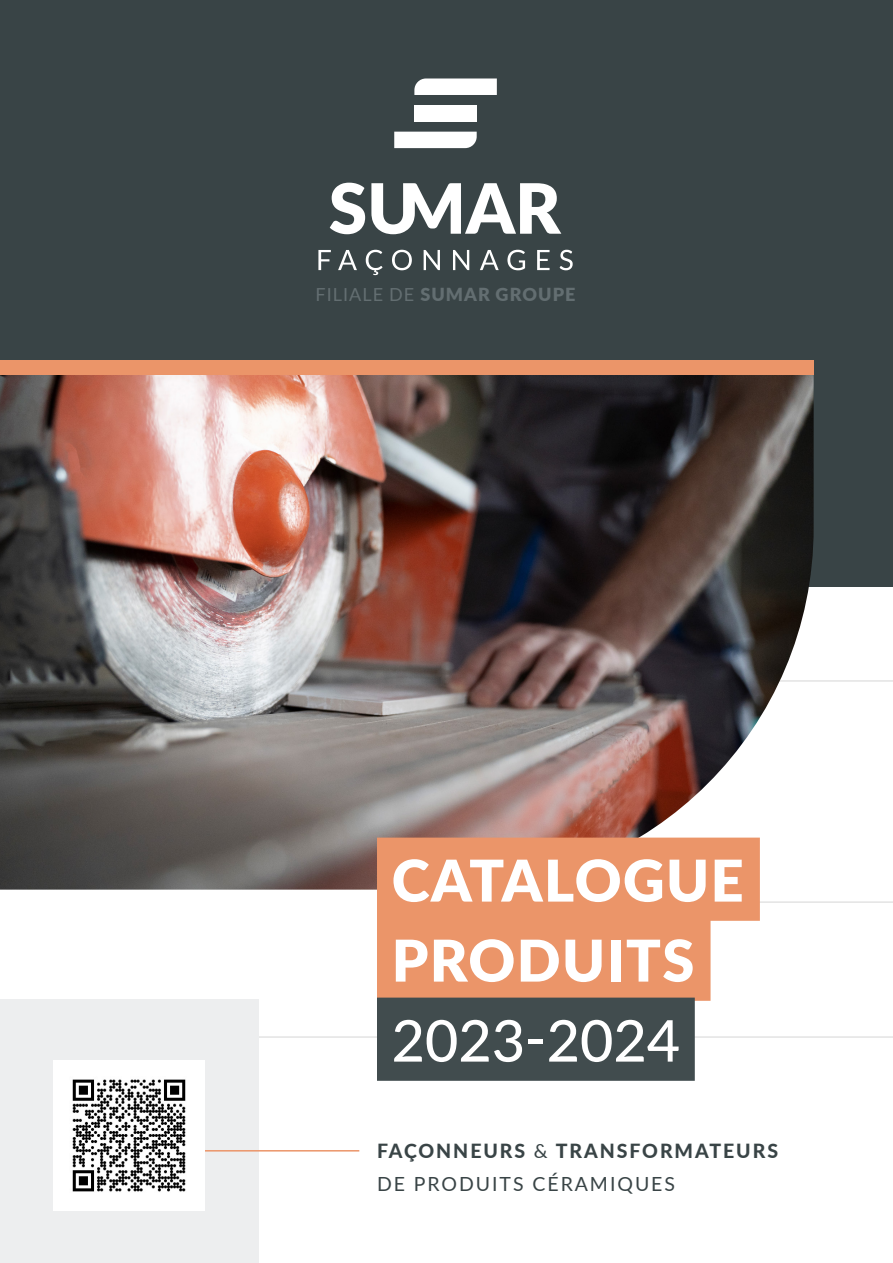
<style>
.page{position:relative;width:893px;height:1263px;background:#fff}
.page>*{position:absolute;margin:0;border:0;box-sizing:border-box;transform-origin:0 0}
.t1{font:900 57.6px/79.9px "Lato";letter-spacing:.025em;color:#fff}
.t2{font:500 57.6px "Lato";color:#fff}
.t3{font:800 19.5px/33px "Lato";letter-spacing:.1em;color:#394446}
.t4{font:900 18px "Lato";letter-spacing:.06em;color:#636e71}
.s1{font-weight:400}
</style>
<div class="page">
<div style="left:0;top:0;width:893px;height:587px;background:#394446"></div>
<hr style="left:749px;top:680px;width:144px;height:1px;background:#dadada">
<hr style="left:737px;top:901px;width:156px;height:2px;background:#dadada">
<hr style="left:222px;top:1036px;width:671px;height:1px;background:#dadada">
<img style="left:0;top:374px;width:814px;height:516px">
<div style="left:377px;top:837px;width:383px;height:84px;background:#eb9569"></div>
<div style="left:377px;top:917px;width:333px;height:84px;background:#eb9569"></div>
<div style="left:377px;top:997px;width:318px;height:84px;background:#414c4e"></div>
<div style="left:0;top:360px;width:814px;height:14px;background:#eb9569"></div>
<div style="left:0;top:999px;width:258px;height:264px;background:#edeeef"></div>
<hr style="left:157px;top:1150px;width:202px;height:1px;background:#eb9569">
<svg style="left:414px;top:78px;width:83px;height:17px"></svg>
<div style="left:414px;top:105px;width:63px;height:17px;background:#fff"></div>
<svg style="left:394px;top:131px;width:83px;height:17px"></svg>
<svg style="left:329px;top:182px;width:233px;height:53px"></svg>
<svg style="left:318px;top:250px;width:39px;height:21px"></svg>
<svg style="left:365px;top:249px;width:47px;height:27px"></svg>
<svg style="left:423px;top:250px;width:17px;height:21px"></svg>
<svg style="left:453px;top:250px;width:17px;height:21px"></svg>
<svg style="left:480px;top:249px;width:46px;height:22px"></svg>
<svg style="left:537px;top:250px;width:13px;height:21px"></svg>
<svg style="left:560px;top:249px;width:13px;height:22px"></svg>
<img style="left:54px;top:1061px;width:150px;height:150px">
<p class="t4" style="left:315px;top:281px;width:262px"><span class="s1">FILIALE DE</span> SUMAR GROUPE</p>
<h1 class="t1" style="left:392px;top:838px;width:353px">CATALOGUE<br>PRODUITS</h1>
<h1 class="t2" style="left:391px;top:999px;width:290px">2023-2024</h1>
<p class="t3" style="left:377px;top:1133px;width:403px">FAÇONNEURS <span class="s1">&amp;</span> TRANSFORMATEURS<br><span class="s1">DE PRODUITS CÉRAMIQUES</span></p>
</div>
